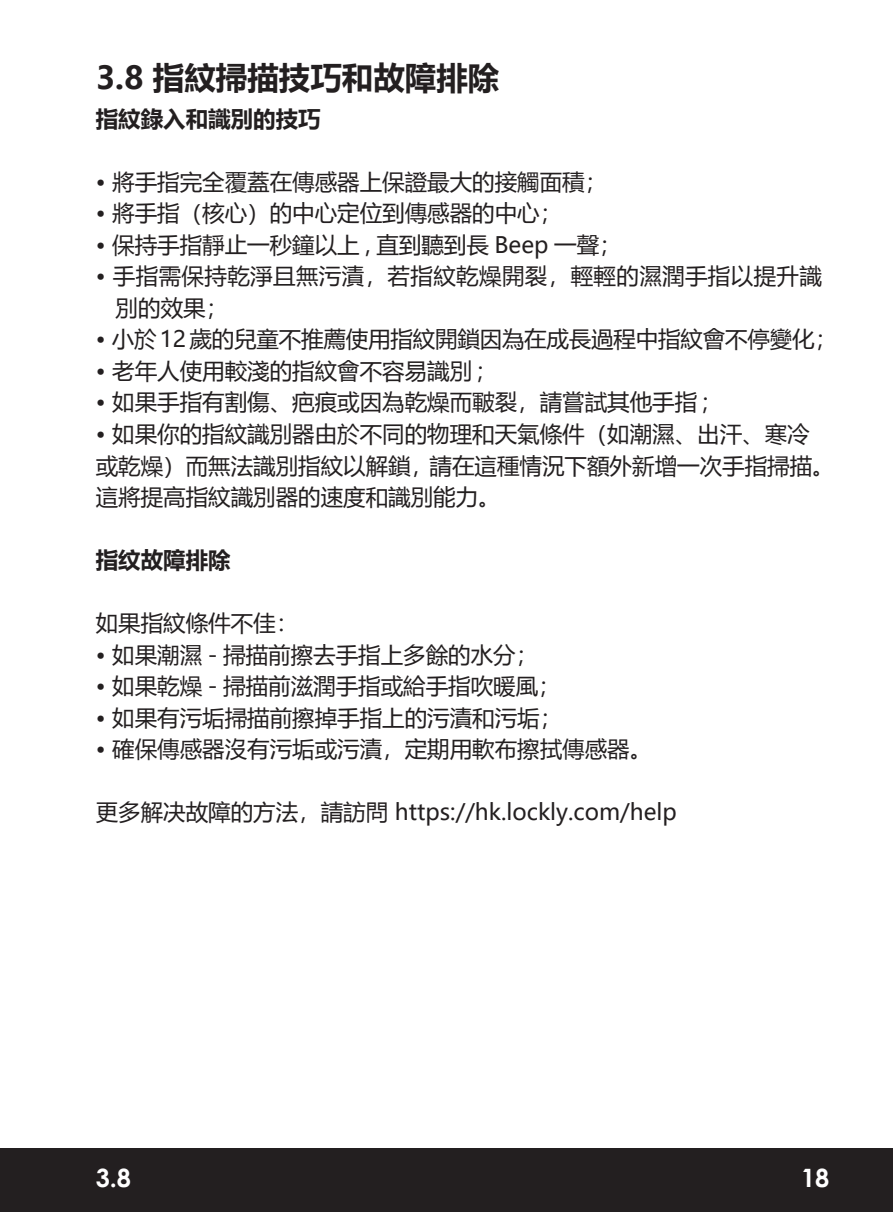
<style>
.page{position:relative;width:893px;height:1212px;background:#fff}
.page>*{position:absolute;margin:0;border:0;box-sizing:border-box;transform-origin:0 0}
.t1{font:700 31.5px "Microsoft Ya Hei";color:#231f20}
.t2{font:700 25.2px "Century Gothic";color:#fff}
.t3{font:22.5px/31.5px "Microsoft Ya Hei";color:#231f20}
.t4{font:700 22.5px "Microsoft Ya Hei";color:#231f20}
</style>
<div class="page">
<div style="left:0;top:1148px;width:893px;height:64px;background:#231f20"></div>
<h1 class="t1" style="left:96px;top:56px;width:405px">3.8 指紋掃描技巧和故障排除</h1>
<p class="t4" style="left:96px;top:103px;width:227px">指紋錄入和識別的技巧</p>
<p class="t3" style="left:96px;top:165px;width:513px">• 將手指完全覆蓋在傳感器上保證最大的接觸面積；</p>
<p class="t3" style="left:96px;top:197px;width:468px">• 將手指（核心）的中心定位到傳感器的中心；</p>
<p class="t3" style="left:96px;top:228px;width:527px">• 保持手指靜止一秒鐘以上 , 直到聽到長 Beep 一聲；</p>
<p class="t3" style="left:116px;top:260px;width:708px;text-indent:-20px">• 手指需保持乾淨且無污漬，若指紋乾燥開裂，輕輕的濕潤手指以提升識別的效果；</p>
<p class="t3" style="left:96px;top:323px;width:729px">• 小於12 歲的兒童不推薦使用指紋開鎖因為在成長過程中指紋會不停變化;</p>
<p class="t3" style="left:96px;top:354px;width:389px">• 老年人使用較淺的指紋會不容易識別 ;</p>
<p class="t3" style="left:96px;top:386px;width:614px">• 如果手指有割傷、疤痕或因為乾燥而皸裂，請嘗試其他手指 ;</p>
<p class="t3" style="left:96px;top:417px;width:740px">• 如果你的指紋識別器由於不同的物理和天氣條件（如潮濕、出汗、寒冷或乾燥）而無法識別指紋以解鎖，請在這種情況下額外新增一次手指掃描。這將提高指紋識別器的速度和識別能力。</p>
<p class="t4" style="left:96px;top:544px;width:136px">指纹故障排除</p>
<p class="t3" style="left:96px;top:606px;width:204px">如果指紋條件不佳：</p>
<p class="t3" style="left:96px;top:638px;width:444px">• 如果潮濕 - 掃描前擦去手指上多餘的水分；</p>
<p class="t3" style="left:96px;top:669px;width:467px">• 如果乾燥 - 掃描前滋潤手指或給手指吹暖風；</p>
<p class="t3" style="left:96px;top:701px;width:468px">• 如果有污垢掃描前擦掉手指上的污漬和污垢；</p>
<p class="t3" style="left:96px;top:732px;width:558px">• 確保傳感器沒有污垢或污漬，定期用軟布擦拭傳感器。</p>
<p class="t3" style="left:96px;top:795px;width:583px">更多解决故障的方法，請訪問 https://hk.lockly.com/help</p>
<p class="t2" style="left:96px;top:1159px;width:37px">3.8</p>
<p class="t2" style="left:801px;top:1159px;width:30px">18</p>
</div>
